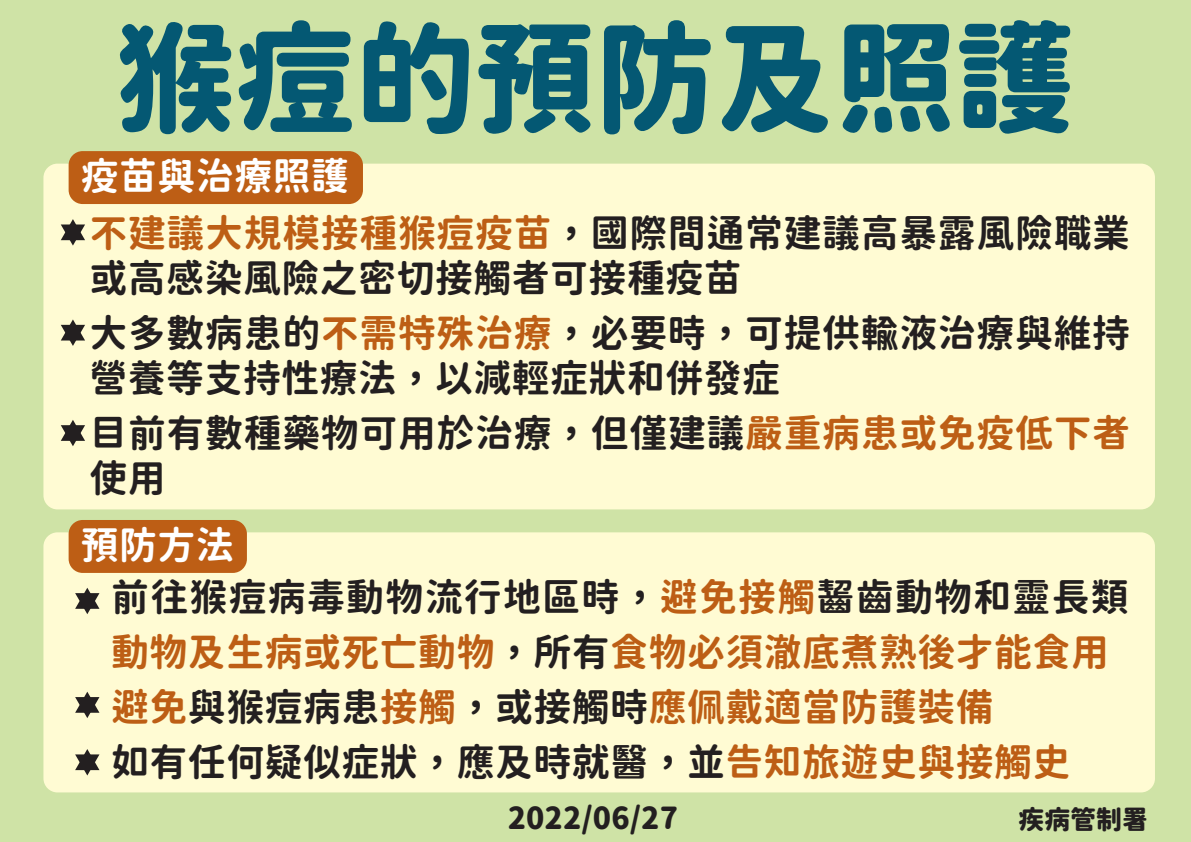
<style>
.page{position:relative;width:1191px;height:842px;background:#fff}
.page>*{position:absolute;margin:0;border:0;box-sizing:border-box;transform-origin:0 0}
.t1{font:120px "Gen Sen Rounded TW H";color:#045873}
.t2{font:38px/45px "Gen Sen Rounded TW B";letter-spacing:.01em;color:#231f20}
.t3{font:38px "Gen Sen Rounded TW B";letter-spacing:.01em;color:#fff}
.t4{font:30.1px "Gen Sen Rounded TW H";color:#231f20}
.t5{font:25.9px "Gen Sen Rounded TW H";color:#231f20}
.s1{color:#bd5e15}
</style>
<div class="page">
<div style="left:0;top:0;width:1191px;height:841px;background:#cfe3a6"></div>
<div style="left:43px;top:532px;width:1112px;height:260px;background:#fffbd3;border-radius:14px"></div>
<div style="left:69px;top:520px;width:178px;height:53px;background:#bd5e15;border-radius:14px"></div>
<div style="left:43px;top:164px;width:1112px;height:345px;background:#fffbd3;border-radius:14px"></div>
<svg style="left:61px;top:219px;width:24px;height:27px"></svg>
<svg style="left:61px;top:319px;width:24px;height:27px"></svg>
<svg style="left:61px;top:420px;width:24px;height:26px"></svg>
<svg style="left:75px;top:588px;width:24px;height:26px"></svg>
<svg style="left:75px;top:692px;width:24px;height:26px"></svg>
<svg style="left:75px;top:749px;width:24px;height:26px"></svg>
<div style="left:69px;top:151px;width:294px;height:53px;background:#bd5e15;border-radius:14px"></div>
<h1 class="t1" style="left:115px;top:11px;width:961px">猴痘的預防及照護</h1>
<p class="t3" style="left:81px;top:154px;width:270px">疫苗與治療照護</p>
<p class="t2" style="left:89px;top:212px;width:1042px"><span class="s1">不建議大規模接種猴痘疫苗</span>，國際間通常建議高暴露風險職業或高感染風險之密切接觸者可接種疫苗</p>
<p class="t2" style="left:89px;top:312px;width:1042px">大多數病患的<span class="s1">不需特殊治療</span>，必要時，可提供輸液治療與維持營養等支持性療法，以減輕症狀和併發症</p>
<p class="t2" style="left:89px;top:412px;width:1042px">目前有數種藥物可用於治療，但僅建議<span class="s1">嚴重病患或免疫低下者</span>使用</p>
<p class="t3" style="left:81px;top:523px;width:155px">預防方法</p>
<p class="t2" style="left:111px;top:571px;width:1019px;line-height:55px">前往猴痘病毒動物流行地區時，<span class="s1">避免接觸</span>齧齒動物和靈長類<span class="s1">動物及生病或死亡動物</span>，所有<span class="s1">食物必須澈底煮熟後才能食用避免</span>與猴痘病患<span class="s1">接觸</span>，或接觸時<span class="s1">應佩戴適當防護裝備<br></span>如有任何疑似症狀，應及時就醫，並<span class="s1">告知旅遊史與接觸史</span></p>
<p class="t4" style="left:508px;top:801px;width:172px">2022/06/27</p>
<p class="t5" style="left:1018px;top:805px;width:131px">疾病管制署</p>
</div>
